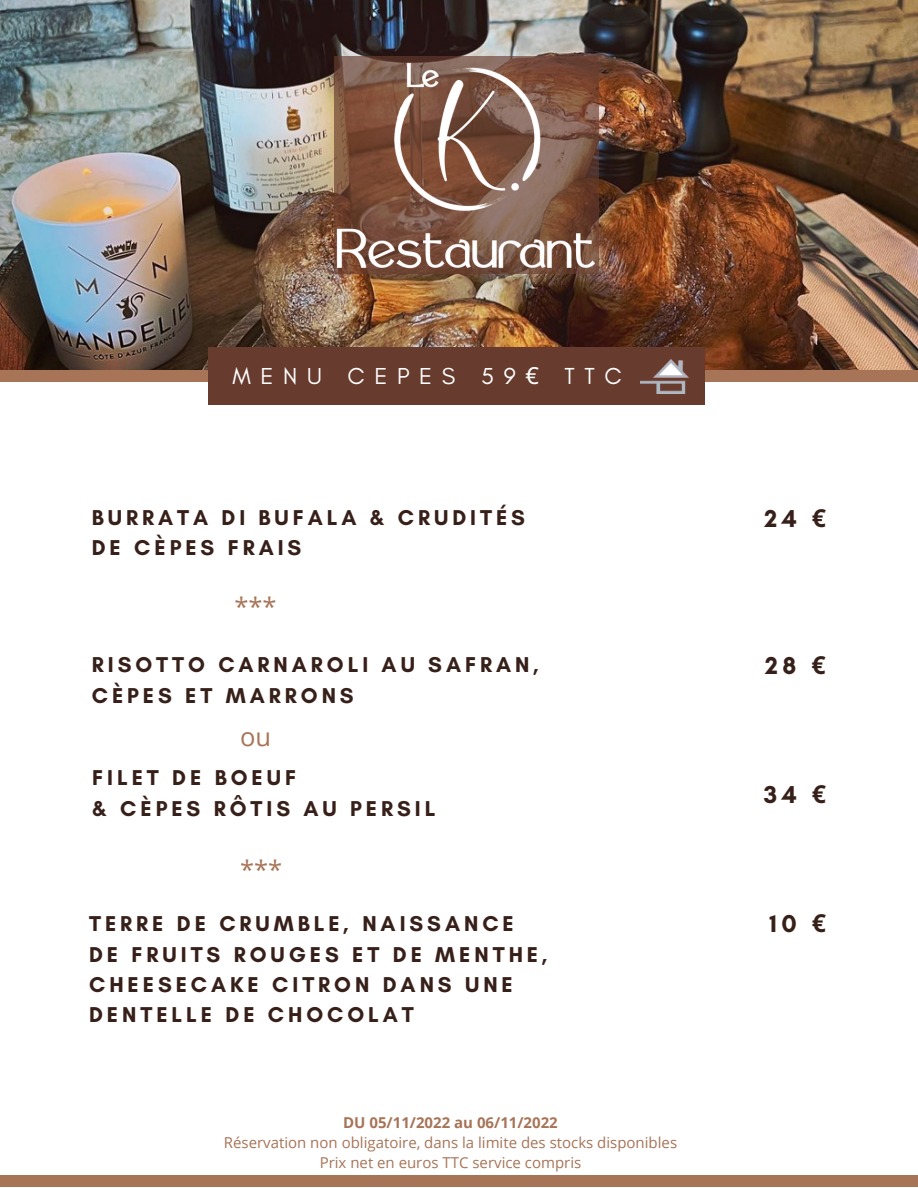
<style>
.page{position:relative;width:918px;height:1188px;background:#fff}
.page>*{position:absolute;margin:0;border:0;box-sizing:border-box;transform-origin:0 0}
.t1{font:25.5px "Open Sans";color:#a77458}
.t2{font:700 24.9px "Glacial Indifference";letter-spacing:.18em;color:#372019}
.t3{font:23.55px "Glacial Indifference";letter-spacing:.41em;color:#fff}
.t4{font:700 21.9px/30.3px "Glacial Indifference";letter-spacing:.18em;color:#372019}
.t5{font:15px/20.2px "Open Sans";color:#a77458;text-align:center}
.t6{font:700 15px "Open Sans";color:#a77458}
.s1{font-family:"Noto Sans"}
</style>
<div class="page">
<img style="left:0;top:0;width:918px;height:370px">
<div style="left:0;top:370px;width:918px;height:12px;background:#a77458"></div>
<div style="left:208px;top:347px;width:496px;height:58px;background:#673c2f"></div>
<div style="left:0;top:1176px;width:918px;height:11px;background:#a77458"></div>
<img style="left:334px;top:60px;width:265px;height:230px">
<img style="left:640px;top:359px;width:49px;height:34px">
<p class="t3" style="left:232px;top:362px;width:391px">MENU CEPES 59<span class="s1">€</span> TTC</p>
<p class="t4" style="left:92px;top:502px;width:435px">BURRATA DI BUFALA &amp; CRUDITÉS<br>DE CÈPES FRAIS</p>
<p class="t1" style="left:234px;top:589px;width:44px">***</p>
<p class="t2" style="left:764px;top:503px;width:63px">24 <span class="s1">€</span></p>
<p class="t4" style="left:92px;top:649px;width:448px">RISOTTO CARNAROLI AU SAFRAN,<br>CÈPES ET MARRONS</p>
<p class="t2" style="left:765px;top:650px;width:62px">28 <span class="s1">€</span></p>
<p class="t1" style="left:240px;top:719px;width:33px">ou</p>
<p class="t4" style="left:92px;top:763px;width:345px">FILET DE BOEUF<br>&amp; CÈPES RÔTIS AU PERSIL</p>
<p class="t1" style="left:240px;top:852px;width:44px">***</p>
<p class="t2" style="left:764px;top:779px;width:64px">34 <span class="s1">€</span></p>
<p class="t4" style="left:89px;top:908px;width:460px">TERRE DE CRUMBLE, NAISSANCE<br>DE FRUITS ROUGES ET DE MENTHE,<br>CHEESECAKE CITRON DANS UNE<br>DENTELLE DE CHOCOLAT</p>
<p class="t2" style="left:770px;top:908px;width:58px">10 <span class="s1">€</span></p>
<p class="t6" style="left:343px;top:1112px;width:216px">DU 05/11/2022 au 06/11/2022</p>
<p class="t5" style="left:224px;top:1132px;width:455px">Réservation non obligatoire, dans la limite des stocks disponibles<br>Prix net en euros TTC service compris</p>
</div>
